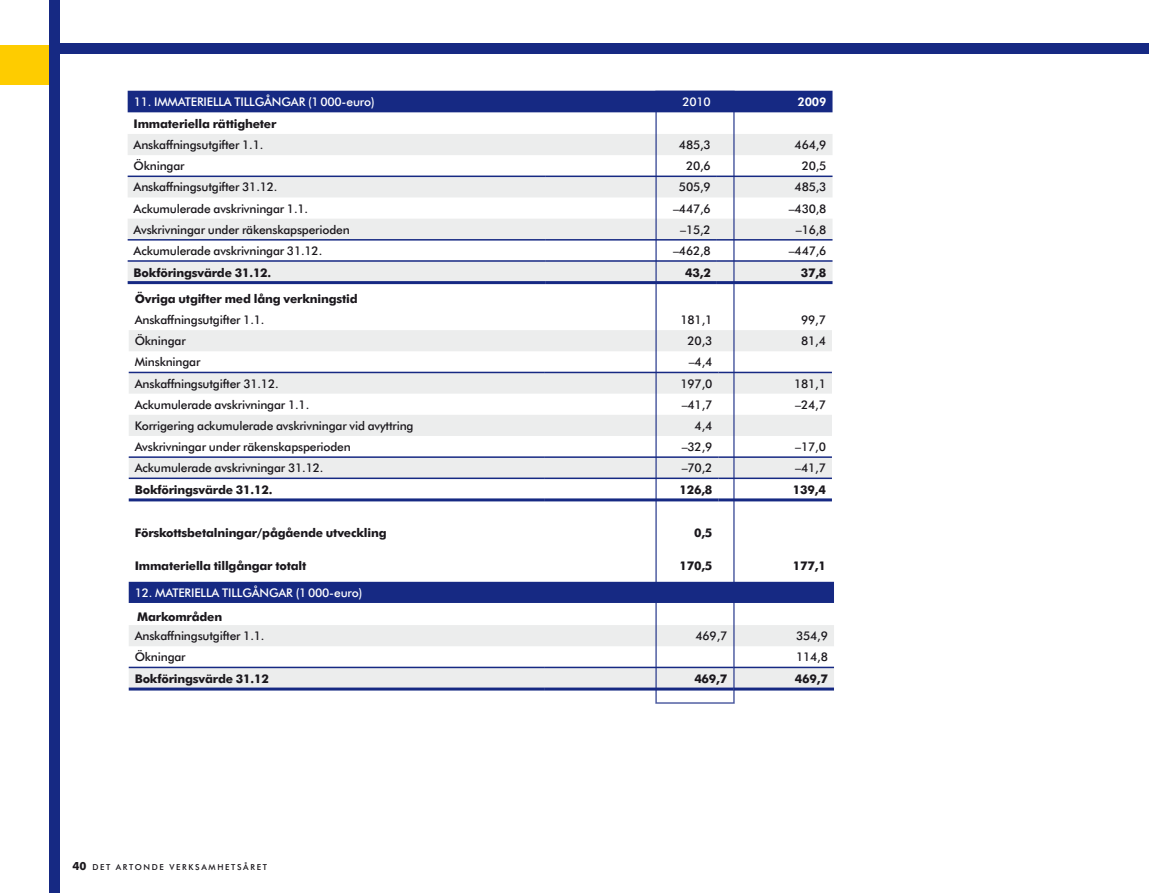
<style>
.page{position:relative;width:1149px;height:893px;background:#fff}
.page>*{position:absolute;margin:0;border:0;box-sizing:border-box;transform-origin:0 0}
.t1{font:500 12px "Futura BT";letter-spacing:-.015em;color:#1a171c}
.t2{font:700 12px "Futura BT";letter-spacing:-.015em;color:#1a171c}
.t3{font:500 12px "Futura BT";letter-spacing:-.015em;color:#fff}
.t4{font:800 12px "Futura BT";color:#fff}
.t5{font:500 8.25px "Futura BT";letter-spacing:.2em;color:#1a171c}
.s1{font-weight:700;font-size:11.25px}
</style>
<div class="page">
<div style="left:0;top:46px;width:54px;height:39px;background:#fecc00"></div>
<div style="left:51px;top:44px;width:1097px;height:10px;background:#162983"></div>
<div style="left:49px;top:0;width:10px;height:893px;background:#162983"></div>
<svg style="left:129px;top:330px;width:702px;height:148px;fill:#eceded"></svg>
<hr style="left:129px;top:372px;width:415px;height:1px;background:#162983">
<hr style="left:544px;top:372px;width:174px;height:1px;background:#162983">
<hr style="left:718px;top:372px;width:113px;height:1px;background:#162983">
<hr style="left:129px;top:456px;width:415px;height:2px;background:#162983">
<hr style="left:544px;top:456px;width:174px;height:2px;background:#162983">
<hr style="left:718px;top:456px;width:113px;height:2px;background:#162983">
<hr style="left:129px;top:478px;width:415px;height:1px;background:#162983">
<hr style="left:544px;top:478px;width:174px;height:1px;background:#162983">
<hr style="left:718px;top:478px;width:113px;height:1px;background:#162983">
<hr style="left:129px;top:498px;width:415px;height:3px;background:#162983">
<hr style="left:544px;top:498px;width:174px;height:3px;background:#162983">
<hr style="left:718px;top:498px;width:113px;height:3px;background:#162983">
<div style="left:129px;top:582px;width:704px;height:21px;background:#162983"></div>
<svg style="left:129px;top:625px;width:704px;height:62px;fill:#eceded"></svg>
<hr style="left:129px;top:667px;width:415px;height:1px;background:#162983">
<hr style="left:544px;top:667px;width:189px;height:1px;background:#162983">
<hr style="left:733px;top:667px;width:100px;height:1px;background:#162983">
<hr style="left:129px;top:687px;width:415px;height:3px;background:#162983">
<hr style="left:544px;top:687px;width:189px;height:3px;background:#162983">
<hr style="left:733px;top:687px;width:100px;height:3px;background:#162983">
<div style="left:128px;top:91px;width:704px;height:21px;background:#162983"></div>
<svg style="left:128px;top:134px;width:704px;height:147px;fill:#eceded"></svg>
<hr style="left:128px;top:281px;width:417px;height:3px;background:#162983">
<hr style="left:545px;top:281px;width:171px;height:3px;background:#162983">
<hr style="left:716px;top:281px;width:116px;height:3px;background:#162983">
<hr style="left:128px;top:176px;width:417px;height:1px;background:#162983">
<hr style="left:545px;top:176px;width:171px;height:1px;background:#162983">
<hr style="left:716px;top:176px;width:116px;height:1px;background:#162983">
<hr style="left:128px;top:260px;width:417px;height:2px;background:#162983">
<hr style="left:545px;top:260px;width:171px;height:2px;background:#162983">
<hr style="left:716px;top:260px;width:116px;height:2px;background:#162983">
<hr style="left:128px;top:239px;width:417px;height:2px;background:#162983">
<hr style="left:545px;top:239px;width:171px;height:2px;background:#162983">
<hr style="left:716px;top:239px;width:116px;height:2px;background:#162983">
<p class="t3" style="left:134px;top:94px;width:242px">11. IMMATERIELLA TILLGÅNGAR (1000-euro)</p>
<p class="t3" style="left:682px;top:94px;width:30px">2010</p>
<p class="t4" style="left:797px;top:95px;width:30px">2009</p>
<p class="t2" style="left:134px;top:116px;width:144px">I mmateriella rättigheter</p>
<p class="t1" style="left:134px;top:138px;width:131px">Anskaffningsutgifter 1.1.</p>
<p class="t1" style="left:678px;top:138px;width:33px">485,3</p>
<p class="t1" style="left:794px;top:138px;width:33px">464,9</p>
<p class="t1" style="left:134px;top:159px;width:52px">Ökningar</p>
<p class="t1" style="left:685px;top:159px;width:26px">20,6</p>
<p class="t1" style="left:801px;top:159px;width:26px">20,5</p>
<p class="t1" style="left:134px;top:180px;width:145px">Anskaffningsutgifter 31.12.</p>
<p class="t1" style="left:678px;top:180px;width:33px">505,9</p>
<p class="t1" style="left:794px;top:180px;width:33px">485,3</p>
<p class="t1" style="left:134px;top:201px;width:176px">Ackumulerade avskrivningar 1.1.</p>
<p class="t1" style="left:673px;top:201px;width:39px">–447,6</p>
<p class="t1" style="left:788px;top:201px;width:39px">–430,8</p>
<p class="t1" style="left:134px;top:222px;width:217px">Avskrivningar under räkenskapsperioden</p>
<p class="t1" style="left:680px;top:222px;width:32px">–15,2</p>
<p class="t1" style="left:795px;top:222px;width:32px">–16,8</p>
<p class="t1" style="left:134px;top:243px;width:190px">Ackumulerade avskrivningar 31.12.</p>
<p class="t1" style="left:673px;top:243px;width:39px">–462,8</p>
<p class="t1" style="left:788px;top:243px;width:39px">–447,6</p>
<p class="t2" style="left:134px;top:265px;width:139px">Bokföringsvärde 31.12.</p>
<p class="t2" style="left:685px;top:265px;width:27px">43,2</p>
<p class="t2" style="left:800px;top:265px;width:27px">37,8</p>
<p class="t2" style="left:135px;top:291px;width:224px">Övriga utgifter med lång verkningstid</p>
<p class="t1" style="left:135px;top:313px;width:131px">Anskaffningsutgifter 1.1.</p>
<p class="t1" style="left:680px;top:313px;width:33px">181,1</p>
<p class="t1" style="left:800px;top:313px;width:26px">99,7</p>
<p class="t1" style="left:135px;top:334px;width:52px">Ökningar</p>
<p class="t1" style="left:687px;top:334px;width:26px">20,3</p>
<p class="t1" style="left:800px;top:334px;width:26px">81,4</p>
<p class="t1" style="left:135px;top:355px;width:67px">Minskningar</p>
<p class="t1" style="left:688px;top:355px;width:25px">–4,4</p>
<p class="t1" style="left:135px;top:376px;width:145px">Anskaffningsutgifter 31.12.</p>
<p class="t1" style="left:680px;top:376px;width:33px">197,0</p>
<p class="t1" style="left:793px;top:376px;width:33px">181,1</p>
<p class="t1" style="left:135px;top:397px;width:176px">Ackumulerade avskrivningar 1.1.</p>
<p class="t1" style="left:681px;top:397px;width:32px">–41,7</p>
<p class="t1" style="left:795px;top:397px;width:32px">–24,7</p>
<p class="t1" style="left:135px;top:418px;width:280px">Korrigering ackumulerade avskrivningar vid avyttring</p>
<p class="t1" style="left:694px;top:418px;width:19px">4,4</p>
<p class="t1" style="left:135px;top:440px;width:217px">Avskrivningar under räkenskapsperioden</p>
<p class="t1" style="left:681px;top:440px;width:32px">–32,9</p>
<p class="t1" style="left:795px;top:440px;width:32px">–17,0</p>
<p class="t1" style="left:135px;top:461px;width:190px">Ackumulerade avskrivningar 31.12.</p>
<p class="t1" style="left:681px;top:461px;width:32px">–70,2</p>
<p class="t1" style="left:795px;top:461px;width:32px">–41,7</p>
<p class="t2" style="left:135px;top:482px;width:139px">Bokföringsvärde 31.12.</p>
<p class="t2" style="left:679px;top:482px;width:34px">126,8</p>
<p class="t2" style="left:792px;top:482px;width:34px">139,4</p>
<p class="t2" style="left:135px;top:526px;width:253px">Förskottsbetalningar/pågående utveckling</p>
<p class="t2" style="left:693px;top:526px;width:20px">0,5</p>
<p class="t2" style="left:135px;top:558px;width:173px">I mmateriella tillgångar totalt</p>
<p class="t2" style="left:679px;top:558px;width:34px">170,5</p>
<p class="t2" style="left:792px;top:558px;width:34px">177,1</p>
<p class="t3" style="left:135px;top:585px;width:229px">12. MATERIELLA TILLGÅNGAR (1000-euro)</p>
<p class="t2" style="left:137px;top:609px;width:86px">Markområden</p>
<p class="t1" style="left:135px;top:629px;width:131px">Anskaffningsutgifter 1.1.</p>
<p class="t1" style="left:695px;top:629px;width:33px">469,7</p>
<p class="t1" style="left:795px;top:629px;width:33px">354,9</p>
<p class="t1" style="left:135px;top:650px;width:52px">Ökningar</p>
<p class="t1" style="left:795px;top:650px;width:33px">114,8</p>
<p class="t2" style="left:135px;top:671px;width:136px">Bokföringsvärde 31.12</p>
<p class="t2" style="left:694px;top:671px;width:34px">469,7</p>
<p class="t2" style="left:794px;top:671px;width:34px">469,7</p>
<p class="t5" style="left:72px;top:862px;width:196px"><span class="s1">40</span> DET ARTONDE VERKSAMHETSÅRET</p>
</div>
